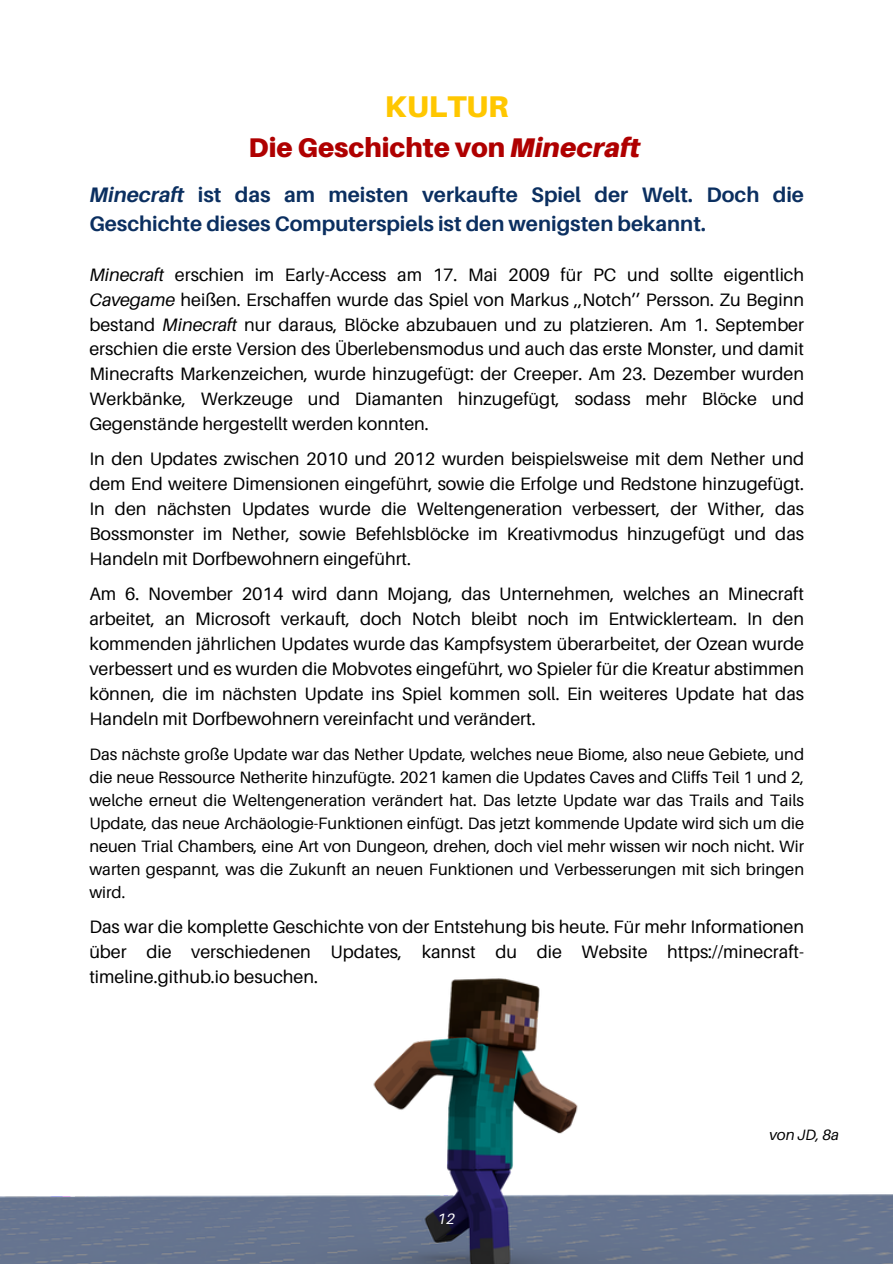
<style>
.page{position:relative;width:893px;height:1264px;background:#fff}
.page>*{position:absolute;margin:0;border:0;box-sizing:border-box;transform-origin:0 0}
.t1{font:900 30px "Aileron";color:#ffc700}
.t2{font:900 27px "Aileron";color:#af0000}
.t3{font:700 21px/29.2px "Aileron";color:#0b2f60}
.t4{font:18px/24.9px "Aileron";color:#000;text-align:justify}
.t5{font:16.5px/23.1px "Aileron";color:#000;text-align:justify}
.t6{font:italic 15px "Aileron";color:#000}
.t7{font:italic 15px "Aileron";color:#fff}
.s1{font-style:italic}
</style>
<div class="page">
<img style="left:0;top:978px;width:892px;height:285px">
<p class="t1" style="left:385px;top:88px;width:125px">KULTUR</p>
<h4 class="t2" style="left:248px;top:130px;width:393px">Die Geschichte von <span class="s1">Minecraft</span></h4>
<h4 class="t3" style="left:89px;top:180px;width:716px"><span class="s1">Minecraft</span> ist das am meisten verkaufte Spiel der Welt. Doch die<br>Geschichte dieses Computerspiels ist den wenigsten bekannt.</h4>
<h1 class="t4" style="left:89px;top:261px;width:716px"><span class="s1">Minecraft</span> erschien im Early-Access am 17. Mai 2009 für PC und sollte eigentlich <span class="s1">Cavegame</span> heißen. Erschaffen wurde das Spiel von Markus ,,Notch’’ Persson. Zu Beginn bestand <span class="s1">Minecraft</span> nur daraus, Blöcke abzubauen und zu platzieren. Am 1. September erschien die erste Version des Überlebensmodus und auch das erste Monster, und damit Minecrafts Markenzeichen, wurde hinzugefügt: der Creeper. Am 23. Dezember wurden Werkbänke, Werkzeuge und Diamanten hinzugefügt, sodass mehr Blöcke und Gegenstände hergestellt werden konnten.</h1>
<h2 class="t4" style="left:89px;top:446px;width:716px">In den Updates zwischen 2010 und 2012 wurden beispielsweise mit dem Nether und dem End weitere Dimensionen eingeführt, sowie die Erfolge und Redstone hinzugefügt.<br>In den nächsten Updates wurde die Weltengeneration verbessert, der Wither, das Bossmonster im Nether, sowie Befehlsblöcke im Kreativmodus hinzugefügt und das Handeln mit Dorfbewohnern eingeführt.</h2>
<h3 class="t4" style="left:89px;top:580px;width:716px">Am 6. November 2014 wird dann Mojang, das Unternehmen, welches an Minecraft arbeitet, an Microsoft verkauft, doch Notch bleibt noch im Entwicklerteam. In den kommenden jährlichen Updates wurde das Kampfsystem überarbeitet, der Ozean wurde verbessert und es wurden die Mobvotes eingeführt, wo Spieler für die Kreatur abstimmen können, die im nächsten Update ins Spiel kommen soll. Ein weiteres Update hat das Handeln mit Dorfbewohnern vereinfacht und verändert.</h3>
<h4 class="t5" style="left:89px;top:742px;width:716px">Das nächste große Update war das Nether Update, welches neue Biome, also neue Gebiete, und die neue Ressource Netherite hinzufügte. 2021 kamen die Updates Caves and Cliffs Teil 1 und 2, welche erneut die Weltengeneration verändert hat. Das letzte Update war das Trails and Tails Update, das neue Archäologie-Funktionen einfügt. Das jetzt kommende Update wird sich um die neuen Trial Chambers, eine Art von Dungeon, drehen, doch viel mehr wissen wir noch nicht. Wir warten gespannt, was die Zukunft an neuen Funktionen und Verbesserungen mit sich bringen wird.</h4>
<h4 class="t4" style="left:89px;top:914px;width:716px">Das war die komplette Geschichte von der Entstehung bis heute. Für mehr Informationen über die verschiedenen Updates, kannst du die Website https://minecraft&shy;timeline.github.io besuchen.</h4>
<p class="t7" style="left:437px;top:1209px;width:19px">12</p>
<p class="t6" style="left:769px;top:1125px;width:71px">von JD, 8a</p>
</div>
